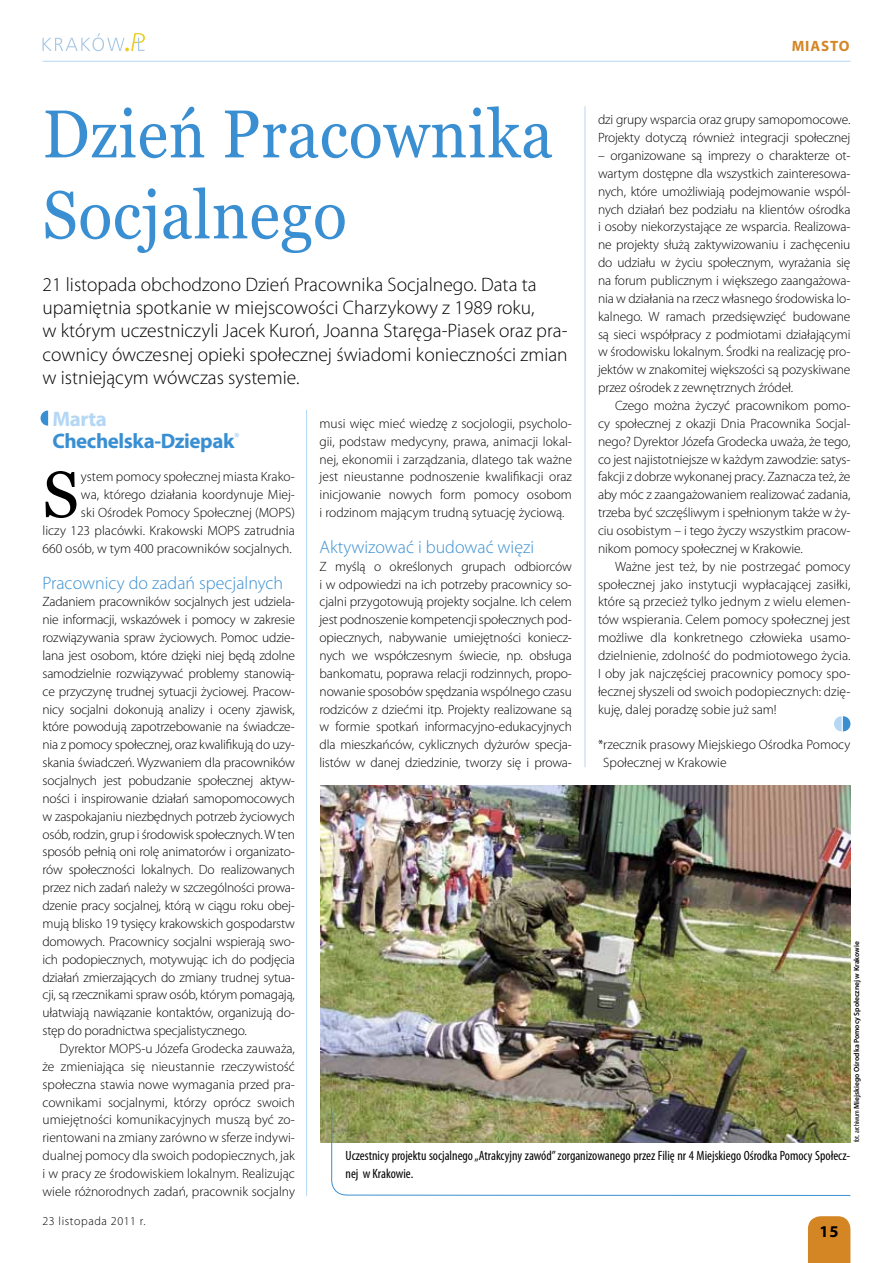
<style>
.page{position:relative;width:893px;height:1263px;background:#fff}
.page>*{position:absolute;margin:0;border:0;box-sizing:border-box;transform-origin:0 0}
.t1{font:67.5px/81px "Georgia";letter-spacing:.01em;color:#398fd1;scale:.93 1}
.t2{font:65.1px "Georgia";color:#000}
.t3{font:700 21px/22.5px "Myriad Pro";letter-spacing:-.02em;color:#398fd1}
.t4{font:300 19.5px/23.4px "Myriad Pro";color:#000}
.t5{font:300 18px "Myriad Pro";color:#398fd1}
.t6{font:700 16.5px "Myriad Pro";color:#000}
.t7{font:700 15px "Myriad Pro";color:#d48625}
.t8{font:300 13.5px/17.9px "Myriad Pro";color:#000;text-align:justify}
.t9{font:condensed 13.5px/17.9px "Myriad Pro";color:#000}
.t10{font:300 12px "Myriad Pro";letter-spacing:.05em;color:#000}
.t11{font:600 7.5px "Myriad Pro";color:#000}
.s1{color:#b4d7f5}
.s2{font-weight:400;font-stretch:condensed}
</style>
<div class="page">
<div style="left:808px;top:1216px;width:42px;height:47px;background:#d48625"></div>
<hr style="left:43px;top:61px;width:807px;height:1px;background:#b4d7f5">
<svg style="left:43px;top:33px;width:102px;height:18px"></svg>
<img style="left:320px;top:785px;width:530px;height:357px">
<img style="left:329px;top:1106px;width:522px;height:90px">
<svg style="left:834px;top:716px;width:16px;height:15px"></svg>
<hr style="left:585px;top:106px;width:1px;height:661px;background:#b4d7f5">
<hr style="left:306px;top:410px;width:1px;height:786px;background:#b4d7f5">
<svg style="left:41px;top:410px;width:7px;height:16px"></svg>
<p class="t7" style="left:792px;top:36px;width:11px">miasto</p>
<h1 class="t1" style="left:43px;top:95px;width:550px">Dzień Pracownika<br>Socjalnego</h1>
<p class="t4" style="left:43px;top:272px;width:527px">21 listopada obchodzono Dzień Pracownika Socjalnego. Data ta upamiętnia spotkanie w miejscowości Charzykowy z 1989 roku,<br>w którym uczestniczyli Jacek Kuroń, Joanna Staręga-Piasek oraz pra&shy;cownicy ówczesnej opieki społecznej świadomi konieczności zmian w istniejącym wówczas systemie.</p>
<p class="t8" style="left:598px;top:111px;width:254px">dzi grupy wsparcia oraz grupy samopomocowe.<br>Projekty dotyczą również integracji społecznej</p>
<p class="t8" style="left:598px;top:146px;width:254px">– organizowane są imprezy o charakterze ot&shy;wartym dostępne dla wszystkich zainteresowa&shy;nych, które umożliwiają podejmowanie wspól&shy;nych działań bez podziału na klientów ośrodka i osoby niekorzystające ze wsparcia. Realizowa&shy;ne projekty służą zaktywizowaniu i zachęceniu do udziału w życiu społecznym, wyrażania się na forum publicznym i większego zaangażowa&shy;nia w działania na rzecz własnego środowiska lo&shy;kalnego. W ramach przedsięwzięć budowane są sieci współpracy z podmiotami działającymi w środowisku lokalnym. Środki na realizację pro&shy;jektów w znakomitej większości są pozyskiwane przez ośrodek z zewnętrznych źródeł.</p>
<p class="t8" style="left:598px;top:396px;width:254px;text-indent:17px">Czego można życzyć pracownikom pomo&shy;cy społecznej z okazji Dnia Pracownika Socjal&shy;nego? Dyrektor Józefa Grodecka uważa, że tego, co jest najistotniejsze w każdym zawodzie: satys&shy;fakcji z dobrze wykonanej pracy. Zaznacza też, że aby móc z zaangażowaniem realizować zadania, trzeba być szczęśliwym i spełnionym także w ży&shy;ciu osobistym – i tego życzy wszystkim pracow&shy;nikom pomocy społecznej w Krakowie.</p>
<p class="t8" style="left:598px;top:557px;width:254px;text-indent:17px">Ważne jest też, by nie postrzegać pomocy społecznej jako instytucji wypłacającej zasiłki, które są przecież tylko jednym z wielu elemen&shy;tów wspierania. Celem pomocy społecznej jest możliwe dla konkretnego człowieka usamo&shy;dzielnienie, zdolność do podmiotowego życia.<br>I oby jak najczęściej pracownicy pomocy spo&shy;łecznej słyszeli od swoich podopiecznych: dzię&shy;kuję, dalej poradzę sobie już sam!</p>
<p class="t8" style="left:603px;top:736px;width:249px;text-indent:-5px">*rzecznik prasowy Miejskiego Ośrodka Pomocy<br>Społecznej w Krakowie</p>
<h3 class="t3" style="left:52px;top:407px;width:189px"><span class="s1">Marta<br></span>Chechelska-Dziepak<sup>*</sup></h3>
<p class="t8" style="left:320px;top:414px;width:254px">musi więc mieć wiedzę z socjologii, psycholo&shy;gii, podstaw medycyny, prawa, animacji lokal&shy;nej, ekonomii i zarządzania, dlatego tak ważne jest nieustanne podnoszenie kwalifikacji oraz inicjowanie nowych form pomocy osobom i rodzinom mającym trudną sytuację życiową.</p>
<h3 class="t5" style="left:320px;top:536px;width:216px">Aktywizować i budować więzi</h3>
<p class="t8" style="left:320px;top:557px;width:254px">Z myślą o określonych grupach odbiorców i w odpowiedzi na ich potrzeby pracownicy so&shy;cjalni przygotowują projekty socjalne. Ich celem jest podnoszenie kompetencji społecznych pod&shy;opiecznych, nabywanie umiejętności koniecz&shy;nych we współczesnym świecie, np. obsługa bankomatu, poprawa relacji rodzinnych, propo&shy;nowanie sposobów spędzania wspólnego czasu rodziców z dziećmi itp. Projekty realizowane są w formie spotkań informacyjno-edukacyjnych dla mieszkańców, cyklicznych dyżurów specja&shy;listów w danej dziedzinie, tworzy się i prowa-</p>
<h2 class="t2" style="left:43px;top:455px;width:38px">S</h2>
<p class="t8" style="left:43px;top:468px;width:254px;text-align:right">ystem pomocy społecznej miasta Krako-<br>wa, którego działania koordynuje Miej-<br>ski Ośrodek Pomocy Społecznej (MOPS)<br>liczy 123 placówki. Krakowski MOPS zatrudnia 660 osób, w tym 400 pracowników socjalnych.</p>
<h3 class="t5" style="left:43px;top:572px;width:242px">Pracownicy do zadań specjalnych</h3>
<p class="t8" style="left:43px;top:593px;width:254px">Zadaniem pracowników socjalnych jest udziela&shy;nie informacji, wskazówek i pomocy w zakresie rozwiązywania spraw życiowych. Pomoc udzie&shy;lana jest osobom, które dzięki niej będą zdolne samodzielnie rozwiązywać problemy stanowią&shy;ce przyczynę trudnej sytuacji życiowej. Pracow&shy;nicy socjalni dokonują analizy i oceny zjawisk, które powodują zapotrzebowanie na świadcze&shy;nia z pomocy społecznej, oraz kwalifikują do uzy&shy;skania świadczeń. Wyzwaniem dla pracowników socjalnych jest pobudzanie społecznej aktyw&shy;ności i inspirowanie działań samopomocowych w zaspokajaniu niezbędnych potrzeb życiowych osób, rodzin, grup i środowisk społecznych. W ten sposób pełnią oni rolę animatorów i organizato&shy;rów społeczności lokalnych. Do realizowanych przez nich zadań należy w szczególności prowa&shy;dzenie pracy socjalnej, którą w ciągu roku obej&shy;mują blisko 19 tysięcy krakowskich gospodarstw domowych. Pracownicy socjalni wspierają swo&shy;ich podopiecznych, motywując ich do podjęcia działań zmierzających do zmiany trudnej sytua&shy;cji, są rzecznikami spraw osób, którym pomagają, ułatwiają nawiązanie kontaktów, organizują do&shy;stęp do poradnictwa specjalistycznego.</p>
<p class="t8" style="left:43px;top:1039px;width:254px;text-indent:17px">Dyrektor MOPS-u Józefa Grodecka zauważa, że zmieniająca się nieustannie rzeczywistość społeczna stawia nowe wymagania przed pra&shy;cownikami socjalnymi, którzy oprócz swoich umiejętności komunikacyjnych muszą być zo&shy;rientowani na zmiany zarówno w sferze indywi&shy;dualnej pomocy dla swoich podopiecznych, jak i w pracy ze środowiskiem lokalnym. Realizując wiele różnorodnych zadań, pracownik socjalny</p>
<p class="t11" style="left:852px;top:1142px;width:202px;rotate:-90deg"><span class="s2">fot. archiwum</span> Miejskiego Ośrodka Pomocy Społecznej w Krakowie</p>
<p class="t9" style="left:346px;top:1146px;width:506px">Uczestnicy projektu socjalnego „Atrakcyjny zawód” zorganizowanego przez Filię nr 4 Miejskiego Ośrodka Pomocy Społecz&shy;nej w Krakowie.</p>
<p class="t10" style="left:43px;top:1213px;width:105px">23 listopada 2011 r.</p>
<p class="t6" style="left:820px;top:1221px;width:21px">15</p>
</div>
